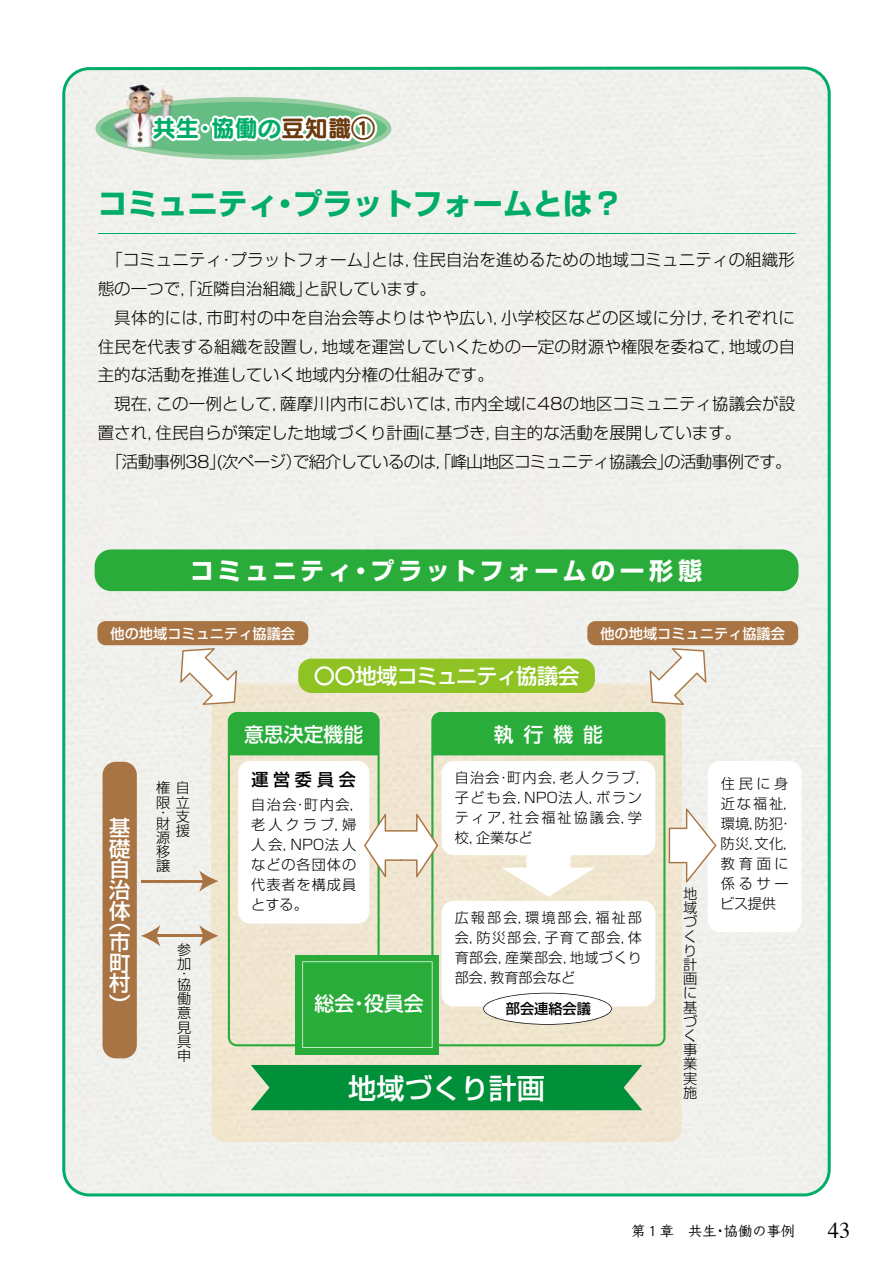
<style>
.page{position:relative;width:893px;height:1263px;background:#fff}
.page>*{position:absolute;margin:0;border:0;box-sizing:border-box;transform-origin:0 0}
.t1{font:30px "Shin Go Pro Bold 90 pv RKSJ H";color:#00ad68}
.t2{font:28.05px "Shin Go Pro Medium 90 pv RKSJ H";color:#fff}
.t3{font:24.15px "Shin Go Pro Bold 90 pv RKSJ H";letter-spacing:.145em;color:#fff}
.t4{font:23.4px "Seurat Pro B 90 pv RKSJ H";color:#00ad68}
.t5{font:22.5px "Times";color:#000}
.t6{font:21.3px "Shin Go Pro Medium 90 pv RKSJ H";letter-spacing:-.045em;color:#fff}
.t7{font:21.3px/20.9px "Shin Go Pro Medium 90 pv RKSJ V";color:#fff;text-align:justify}
.t8{font:19.95px "Shin Go Pro Medium 90 pv RKSJ H";color:#fff}
.t9{font:17.1px "Shin Go Pro Medium 90 pv RKSJ H";letter-spacing:.285em;color:#000}
.t10{font:16.5px/28.8px "Shin Go Pro Light 90 pv RKSJ H";letter-spacing:.005em;color:#000}
.t11{font:16.5px "Shin Go Pro Light 90 pv RKSJ H";letter-spacing:-.04em;color:#000}
.t12{font:14.25px/20px "Shin Go Pro Light 90 pv RKSJ H";letter-spacing:.085em;color:#000;text-align:justify}
.t13{font:14.25px/20px "Shin Go Pro Light 90 pv RKSJ H";letter-spacing:.105em;color:#000}
.t14{font:14.25px/20px "Shin Go Pro Light 90 pv RKSJ H";letter-spacing:.065em;color:#000}
.t15{font:14.25px/14.2px "Shin Go Pro Light 90 pv RKSJ V";color:#000}
.t16{font:14.25px/20px "Shin Go Pro Light 90 pv RKSJ H";letter-spacing:.14em;color:#000}
.t17{font:14.25px "Shin Go Pro Medium 90 pv RKSJ H";color:#fff}
.t18{font:14.25px "Klee Pro DB";color:#000}
.t19{font:14.25px "Shin Go Pro Medium 90 pv RKSJ H";color:#000}
.s1{color:#6a3a0d}
</style>
<div class="page">
<div style="left:62px;top:67px;width:769px;height:1129px;background:#f0f1ec"></div>
<div style="left:211px;top:683px;width:471px;height:459px;background:#f0e6d0"></div>
<div style="left:587px;top:621px;width:211px;height:24px;background:#a97443;border-radius:8px"></div>
<svg style="left:228px;top:712px;width:152px;height:334px;background:#a7d099"></svg>
<div style="left:238px;top:761px;width:131px;height:162px;background:#fff;border-radius:12px"></div>
<div style="left:95px;top:549px;width:703px;height:42px;background:#2aac3a;border-radius:17px"></div>
<div style="left:298px;top:659px;width:297px;height:34px;background:#8ec323;border-radius:13px"></div>
<div style="left:103px;top:762px;width:34px;height:296px;background:#a97443;border-radius:13px"></div>
<svg style="left:95px;top:67px;width:296px;height:106px"></svg>
<div style="left:251px;top:1065px;width:391px;height:45px;background:#00903a"></div>
<hr style="left:98px;top:233px;width:697px;height:1px;background:#00ad68">
<div style="left:708px;top:761px;width:93px;height:171px;background:#fff;border-radius:12px"></div>
<svg style="left:431px;top:712px;width:234px;height:334px;background:#9ecd92"></svg>
<div style="left:442px;top:761px;width:213px;height:94px;background:#fff;border-radius:12px"></div>
<div style="left:442px;top:901px;width:213px;height:105px;background:#fff;border-radius:12px"></div>
<svg style="left:483px;top:993px;width:129px;height:32px"></svg>
<svg style="left:502px;top:855px;width:93px;height:42px"></svg>
<svg style="left:669px;top:808px;width:47px;height:74px"></svg>
<svg style="left:364px;top:814px;width:74px;height:63px"></svg>
<svg style="left:180px;top:648px;width:57px;height:57px"></svg>
<svg style="left:649px;top:648px;width:57px;height:57px"></svg>
<div style="left:296px;top:955px;width:143px;height:99px;background:#2aac3a"></div>
<svg style="left:302px;top:961px;width:130px;height:87px"></svg>
<hr style="left:141px;top:880px;width:65px;height:2px;background:#a97443">
<svg style="left:199px;top:870px;width:20px;height:22px"></svg>
<hr style="left:153px;top:934px;width:58px;height:3px;background:#a97443">
<svg style="left:141px;top:925px;width:19px;height:21px"></svg>
<svg style="left:199px;top:925px;width:20px;height:21px"></svg>
<div style="left:97px;top:621px;width:211px;height:24px;background:#a97443;border-radius:8px"></div>
<h3 class="t4" style="left:153px;top:112px;width:224px">共生・協働の<span class="s1">豆知識①</span></h3>
<h1 class="t1" style="left:98px;top:179px;width:527px">コミュニティ・プラットフォームとは？</h1>
<p class="t10" style="left:98px;top:243px;width:699px;text-indent:8px">「コミュニティ・プラットフォーム」とは，住民自治を進めるための地域コミュニティの組織形態の一つで，「近隣自治組織」と訳しています。</p>
<p class="t10" style="left:114px;top:301px;width:682px">具体的には，市町村の中を自治会等よりはやや広い，小学校区などの区域に分け，それぞれに</p>
<p class="t10" style="left:98px;top:330px;width:699px">住民を代表する組織を設置し，地域を運営していくための一定の財源や権限を委ねて，地域の自</p>
<p class="t10" style="left:98px;top:359px;width:397px">主的な活動を推進していく地域内分権の仕組みです。</p>
<p class="t10" style="left:98px;top:388px;width:699px">　現在，この一例として，薩摩川内市においては，市内全域に48の地区コミュニティ協議会が設</p>
<p class="t10" style="left:98px;top:416px;width:645px">置され，住民自らが策定した地域づくり計画に基づき，自主的な活動を展開しています。</p>
<p class="t11" style="left:106px;top:448px;width:687px">「活動事例38」(次ページ）で紹介しているのは，「峰山地区コミュニティ協議会」の活動事例です。</p>
<h3 class="t3" style="left:190px;top:551px;width:514px">コミュニティ・プラットフォームの一形態</h3>
<p class="t17" style="left:111px;top:622px;width:186px">他の地域コミュニティ協議会</p>
<p class="t17" style="left:600px;top:622px;width:186px">他の地域コミュニティ協議会</p>
<p class="t7" style="left:109px;top:815px;width:23px">基礎自治体</p>
<p class="t7" style="left:109px;top:908px;width:22px">（市町村）</p>
<p class="t15" style="left:156px;top:779px;width:35px;text-align:right">権自限立支<br>援</p>
<p class="t15" style="left:156px;top:806px;width:15px;line-height:10.6px">・財</p>
<p class="t15" style="left:156px;top:829px;width:15px;text-align:justify">源移譲</p>
<p class="t15" style="left:177px;top:940px;width:15px">参加</p>
<p class="t15" style="left:177px;top:967px;width:15px;line-height:10.6px">・協</p>
<p class="t15" style="left:177px;top:990px;width:15px;text-align:justify">働意見具申</p>
<p class="t6" style="left:314px;top:659px;width:267px">〇〇地域コミュニティ協議会</p>
<p class="t8" style="left:244px;top:718px;width:121px">意思決定機能</p>
<p class="t9" style="left:251px;top:765px;width:106px">運営委員会</p>
<p class="t14" style="left:251px;top:793px;width:114px">自治会・町内会，老人クラブ，婦人会，NPO法人などの各団体の代表者を構成員とする。</p>
<p class="t8" style="left:494px;top:718px;width:111px">執行機能</p>
<p class="t13" style="left:455px;top:766px;width:196px">自治会・町内会，老人クラブ，子ども会，NPO法人，ボランティア，社会福祉協議会，学校，企業など</p>
<p class="t12" style="left:455px;top:906px;width:189px">広報部会，環境部会，福祉部会，防災部会，子育て部会，体育部会，産業部会，地域づくり部会，教育部会など</p>
<p class="t8" style="left:314px;top:987px;width:111px">総会・役員会</p>
<p class="t19" style="left:506px;top:997px;width:87px">部会連絡会議</p>
<h2 class="t2" style="left:348px;top:1065px;width:198px">地域づくり計画</h2>
<p class="t15" style="left:683px;top:885px;width:15px">地域づくり計画に基づく事業実施</p>
<p class="t16" style="left:720px;top:772px;width:78px">住民に身近な福祉，環境，防犯・防災，文化，教育面に係るサービス提供</p>
<p class="t18" style="left:631px;top:1221px;width:165px">第１章　共生・協働の事例</p>
<h3 class="t5" style="left:828px;top:1209px;width:24px">43</h3>
</div>
